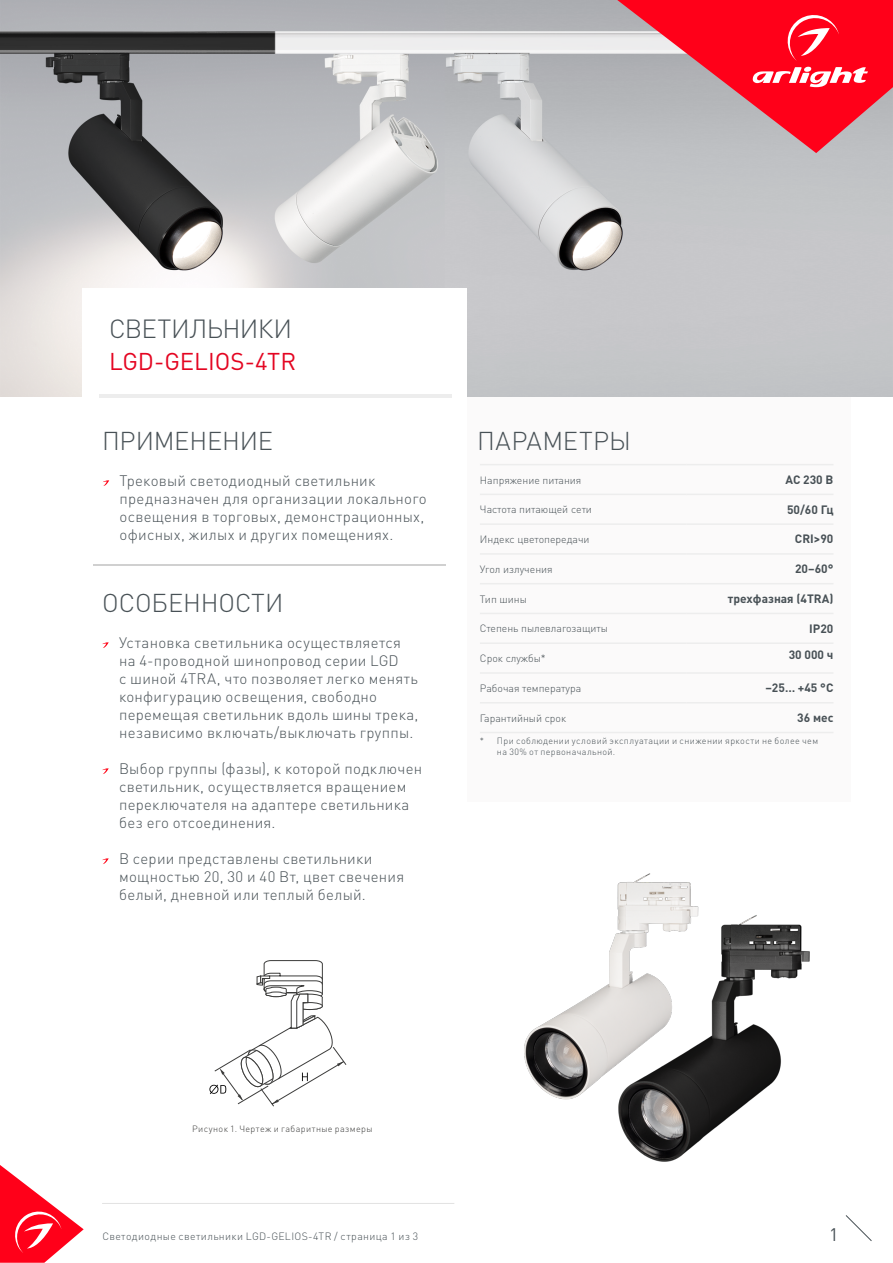
<style>
.page{position:relative;width:893px;height:1263px;background:#fff}
.page>*{position:absolute;margin:0;border:0;box-sizing:border-box;transform-origin:0 0}
.t1{font:300 25.95px "DIN Pro";letter-spacing:-.025em;color:#485156}
.t2{font:300 25.5px "DIN Pro";letter-spacing:-.005em;color:#485156}
.t3{font:300 25.5px "DIN Pro";letter-spacing:.015em;color:#485156}
.t4{font:24px "DIN Pro";letter-spacing:-.01em;color:#e40521}
.t5{font:18px "DIN Pro";color:#485156}
.t6{font:300 15px/18px "DIN Pro";letter-spacing:.02em;color:#485156}
.t7{font:700 12px "DIN Pro";color:#485156}
.t8{font:300 10.5px "DIN Pro";color:#485156}
.t9{font:300 10.5px "DIN Pro";letter-spacing:.035em;color:#485156}
.t10{font:300 9px/10.5px "DIN Pro";letter-spacing:.04em;color:#485156}
.t11{font:300 9px "DIN Pro";letter-spacing:.04em;color:#3c3c3b}
</style>
<div class="page">
<svg style="left:845px;top:1215px;width:27px;height:26px"></svg>
<hr style="left:102px;top:1203px;width:352px;height:1px;background:#e3e3e3">
<img style="left:0;top:0;width:893px;height:396px">
<div style="left:467px;top:397px;width:383px;height:405px;background:#fbfafa"></div>
<hr style="left:480px;top:464px;width:206px;height:1px;background:#ededed">
<hr style="left:686px;top:464px;width:147px;height:1px;background:#ededed">
<hr style="left:480px;top:494px;width:206px;height:1px;background:#ededed">
<hr style="left:686px;top:494px;width:147px;height:1px;background:#ededed">
<hr style="left:480px;top:523px;width:206px;height:2px;background:#ededed">
<hr style="left:686px;top:523px;width:147px;height:2px;background:#ededed">
<hr style="left:480px;top:553px;width:206px;height:2px;background:#ededed">
<hr style="left:686px;top:553px;width:147px;height:2px;background:#ededed">
<hr style="left:480px;top:583px;width:206px;height:1px;background:#ededed">
<hr style="left:686px;top:583px;width:147px;height:1px;background:#ededed">
<hr style="left:480px;top:613px;width:206px;height:1px;background:#ededed">
<hr style="left:686px;top:613px;width:147px;height:1px;background:#ededed">
<hr style="left:480px;top:642px;width:206px;height:2px;background:#ededed">
<hr style="left:686px;top:642px;width:147px;height:2px;background:#ededed">
<hr style="left:480px;top:672px;width:206px;height:2px;background:#ededed">
<hr style="left:686px;top:672px;width:147px;height:2px;background:#ededed">
<hr style="left:480px;top:702px;width:206px;height:1px;background:#ededed">
<hr style="left:686px;top:702px;width:147px;height:1px;background:#ededed">
<hr style="left:480px;top:732px;width:206px;height:1px;background:#ededed">
<hr style="left:686px;top:732px;width:147px;height:1px;background:#ededed">
<div style="left:82px;top:288px;width:384px;height:117px;background:#fff"></div>
<hr style="left:99px;top:394px;width:352px;height:3px;background:#ededed">
<hr style="left:94px;top:564px;width:352px;height:2px;background:#d0d0d0">
<svg style="left:103px;top:480px;width:6px;height:6px"></svg>
<svg style="left:102px;top:642px;width:7px;height:6px"></svg>
<svg style="left:102px;top:768px;width:7px;height:6px"></svg>
<svg style="left:102px;top:858px;width:7px;height:6px"></svg>
<svg style="left:209px;top:960px;width:137px;height:147px"></svg>
<img style="left:524px;top:873px;width:167px;height:227px">
<img style="left:612px;top:892px;width:198px;height:270px">
<svg style="left:617px;top:0;width:276px;height:153px;background:#e25867"></svg>
<svg style="left:0;top:1165px;width:84px;height:98px"></svg>
<h1 class="t1" style="left:109px;top:311px;width:185px">СВЕТИЛЬНИКИ</h1>
<h3 class="t4" style="left:109px;top:345px;width:189px">LGD-GELIOS-4TR</h3>
<h2 class="t2" style="left:102px;top:423px;width:172px">ПРИМЕНЕНИЕ</h2>
<p class="t6" style="left:120px;top:471px;width:309px">Трековый светодиодный светильник предназначен для организации локального освещения в торговых, демонстрационных, офисных, жилых и других помещениях.</p>
<h2 class="t2" style="left:102px;top:585px;width:183px">ОСОБЕННОСТИ</h2>
<p class="t6" style="left:119px;top:633px;width:301px">Установка светильника осуществляется на 4-проводной шинопровод серии LGD<br>с шиной 4TRA, что позволяет легко менять конфигурацию освещения, свободно перемещая светильник вдоль шины трека, независимо включать/выключать группы.</p>
<p class="t6" style="left:119px;top:759px;width:305px">Выбор группы (фазы), к которой подключен светильник, осуществляется вращением переключателя на адаптере светильника без его отсоединения.</p>
<p class="t6" style="left:119px;top:849px;width:287px">В серии представлены светильники мощностью 20, 30 и 40 Вт, цвет свечения белый, дневной или теплый белый.</p>
<h2 class="t3" style="left:477px;top:423px;width:155px">ПАРАМЕТРЫ</h2>
<p class="t8" style="left:480px;top:473px;width:103px">Напряжение питания</p>
<p class="t7" style="left:785px;top:472px;width:49px">AC 230 В</p>
<p class="t8" style="left:480px;top:502px;width:114px">Частота питающей сети</p>
<p class="t7" style="left:787px;top:501px;width:48px">50/60 Гц</p>
<p class="t8" style="left:480px;top:532px;width:111px">Индекс цветопередачи</p>
<p class="t7" style="left:795px;top:531px;width:40px">CRI&gt;90</p>
<p class="t8" style="left:480px;top:562px;width:74px">Угол излучения</p>
<p class="t7" style="left:795px;top:561px;width:40px">20–60°</p>
<p class="t8" style="left:480px;top:592px;width:48px">Тип шины</p>
<p class="t7" style="left:728px;top:590px;width:107px">трехфазная (4TRA)</p>
<p class="t8" style="left:480px;top:621px;width:130px">Степень пылевлагозащиты</p>
<p class="t7" style="left:809px;top:620px;width:26px">IP20</p>
<p class="t8" style="left:480px;top:651px;width:67px">Срок службы*</p>
<p class="t7" style="left:789px;top:647px;width:46px">30 000 ч</p>
<p class="t8" style="left:480px;top:681px;width:103px">Рабочая температура</p>
<p class="t7" style="left:765px;top:680px;width:69px">–25… +45 °С</p>
<p class="t8" style="left:480px;top:711px;width:88px">Гарантийный срок</p>
<p class="t7" style="left:797px;top:709px;width:38px">36 мес</p>
<p class="t10" style="left:497px;top:735px;width:323px;text-indent:-17px">* При соблюдении условий эксплуатации и снижении яркости не более чем на 30% от первоначальной.</p>
<p class="t11" style="left:192px;top:1123px;width:182px">Рисунок 1. Чертеж и габаритные размеры</p>
<p class="t9" style="left:102px;top:1229px;width:317px">Светодиодные светильники LGD-GELIOS-4TR / страница 1 из 3</p>
<p class="t5" style="left:829px;top:1222px;width:11px">1</p>
</div>
